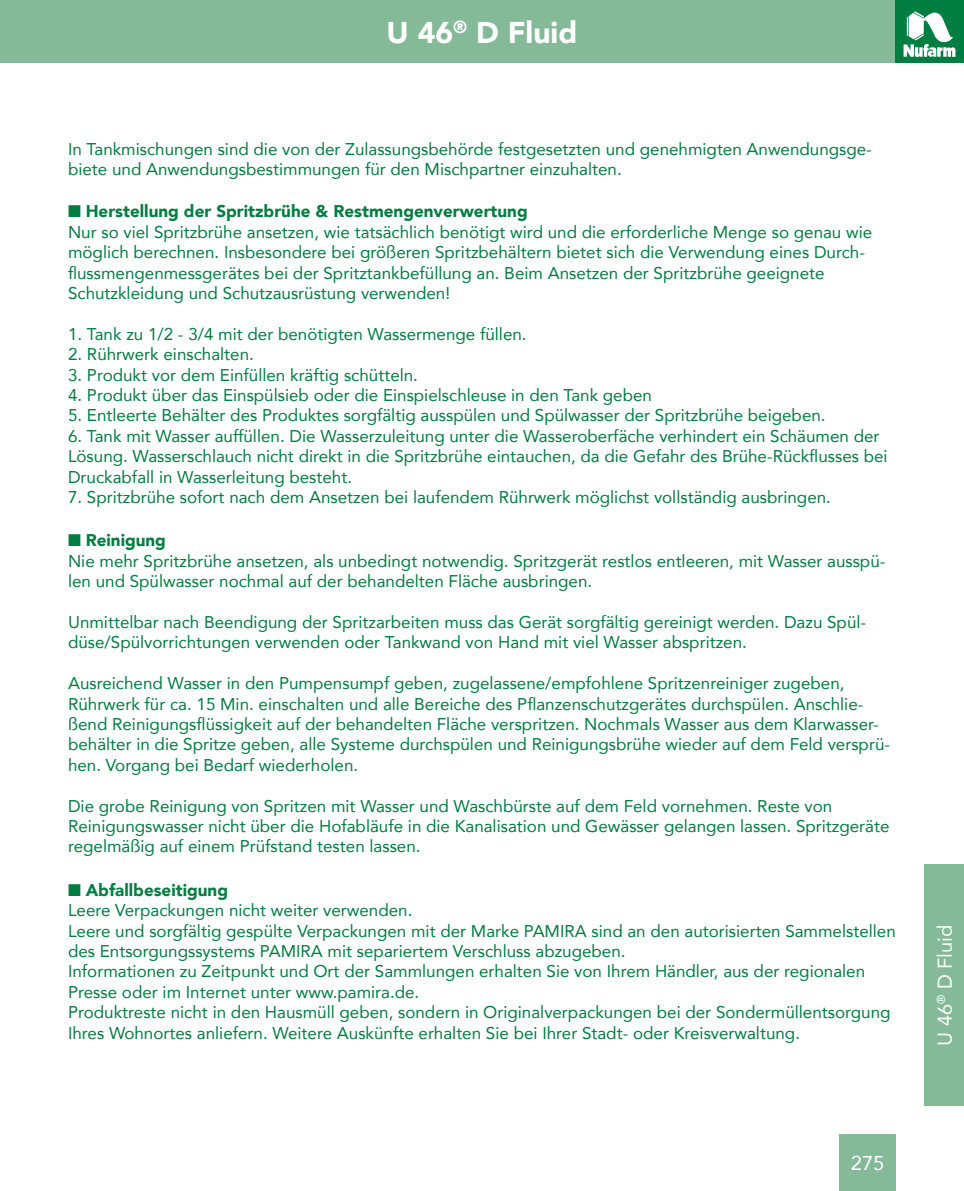
<style>
.page{position:relative;width:964px;height:1191px;background:#fff}
.page>*{position:absolute;margin:0;border:0;box-sizing:border-box;transform-origin:0 0}
.t1{font:900 30px "Avenir LT Com";color:#fff}
.t2{font:20px "Avenir LT Com";color:#fff}
.t3{font:17px/20.4px "Avenir LT Com";color:#007d40}
.s1{font-weight:900}
</style>
<div class="page">
<div style="left:0;top:0;width:964px;height:62px;background:#84ba97"></div>
<div style="left:839px;top:1134px;width:57px;height:57px;background:#84ba97"></div>
<div style="left:896px;top:0;width:68px;height:62px;background:#007d40"></div>
<svg style="left:903px;top:11px;width:52px;height:46px"></svg>
<div style="left:924px;top:865px;width:40px;height:241px;background:#84ba97"></div>
<h1 class="t1" style="left:387px;top:14px;width:192px">U 46<sup>®</sup> D Fluid</h1>
<p class="t3" style="left:68px;top:138px;width:805px">In Tankmischungen sind die von der Zulassungsbehörde festgesetzten und genehmigten Anwendungsge&shy;biete und Anwendungsbestimmungen für den Mischpartner einzuhalten.</p>
<p class="t3" style="left:68px;top:201px;width:806px">■ <span class="s1">Herstellung der Spritzbrühe &amp; Restmengenverwertung<br></span>Nur so viel Spritzbrühe ansetzen, wie tatsächlich benötigt wird und die erforderliche Menge so genau wie möglich berechnen. Insbesondere bei größeren Spritzbehältern bietet sich die Verwendung eines Durch&shy;flussmengenmessgerätes bei der Spritztankbefüllung an. Beim Ansetzen der Spritzbrühe geeignete Schutzkleidung und Schutzausrüstung verwenden!</p>
<p class="t3" style="left:68px;top:323px;width:460px">1. Tank zu 1/2 - 3/4 mit der benötigten Wassermenge füllen.</p>
<p class="t3" style="left:68px;top:344px;width:187px">2. Rührwerk einschalten.</p>
<p class="t3" style="left:68px;top:364px;width:351px">3. Produkt vor dem Einfüllen kräftig schütteln.</p>
<p class="t3" style="left:68px;top:385px;width:585px">4. Produkt über das Einspülsieb oder die Einspielschleuse in den Tank geben</p>
<p class="t3" style="left:68px;top:405px;width:759px">5. Entleerte Behälter des Produktes sorgfältig ausspülen und Spülwasser der Spritzbrühe beigeben.</p>
<p class="t3" style="left:68px;top:425px;width:821px">6. Tank mit Wasser auffüllen. Die Wasserzuleitung unter die Wasseroberfäche verhindert ein Schäumen der<br>Lösung. Wasserschlauch nicht direkt in die Spritzbrühe eintauchen, da die Gefahr des Brühe-Rückflusses bei<br>Druckabfall in Wasserleitung besteht.</p>
<p class="t3" style="left:68px;top:487px;width:764px">7. Spritzbrühe sofort nach dem Ansetzen bei laufendem Rührwerk möglichst vollständig ausbringen.</p>
<p class="t3" style="left:68px;top:530px;width:819px">■ <span class="s1">Reinigung<br></span>Nie mehr Spritzbrühe ansetzen, als unbedingt notwendig. Spritzgerät restlos entleeren, mit Wasser ausspü&shy;len und Spülwasser nochmal auf der behandelten Fläche ausbringen.</p>
<p class="t3" style="left:68px;top:612px;width:799px">Unmittelbar nach Beendigung der Spritzarbeiten muss das Gerät sorgfältig gereinigt werden. Dazu Spül&shy;düse/Spülvorrichtungen verwenden oder Tankwand von Hand mit viel Wasser abspritzen.</p>
<p class="t3" style="left:68px;top:673px;width:823px">Ausreichend Wasser in den Pumpensumpf geben, zugelassene/empfohlene Spritzenreiniger zugeben, Rührwerk für ca. 15 Min. einschalten und alle Bereiche des Pflanzenschutzgerätes durchspülen. Anschlie&shy;ßend Reinigungsflüssigkeit auf der behandelten Fläche verspritzen. Nochmals Wasser aus dem Klarwasser&shy;behälter in die Spritze geben, alle Systeme durchspülen und Reinigungsbrühe wieder auf dem Feld versprü&shy;hen. Vorgang bei Bedarf wiederholen.</p>
<p class="t3" style="left:68px;top:795px;width:823px">Die grobe Reinigung von Spritzen mit Wasser und Waschbürste auf dem Feld vornehmen. Reste von<br>Reinigungswasser nicht über die Hofabläufe in die Kanalisation und Gewässer gelangen lassen. Spritzgeräte regelmäßig auf einem Prüfstand testen lassen.</p>
<p class="t3" style="left:68px;top:879px;width:829px">■ <span class="s1">Abfallbeseitigung<br></span>Leere Verpackungen nicht weiter verwenden.<br>Leere und sorgfältig gespülte Verpackungen mit der Marke PAMIRA sind an den autorisierten Sammelstellen des Entsorgungssystems PAMIRA mit separiertem Verschluss abzugeben.<br>Informationen zu Zeitpunkt und Ort der Sammlungen erhalten Sie von Ihrem Händler, aus der regionalen Presse oder im Internet unter www.pamira.de.<br>Produktreste nicht in den Hausmüll geben, sondern in Originalverpackungen bei der Sondermüllentsorgung Ihres Wohnortes anliefern. Weitere Auskünfte erhalten Sie bei Ihrer Stadt- oder Kreisverwaltung.</p>
<p class="t2" style="left:932px;top:1046px;width:123px;rotate:-90deg">U 46<sup>®</sup> D Fluid</p>
<p class="t2" style="left:851px;top:1151px;width:35px">275</p>
</div>
